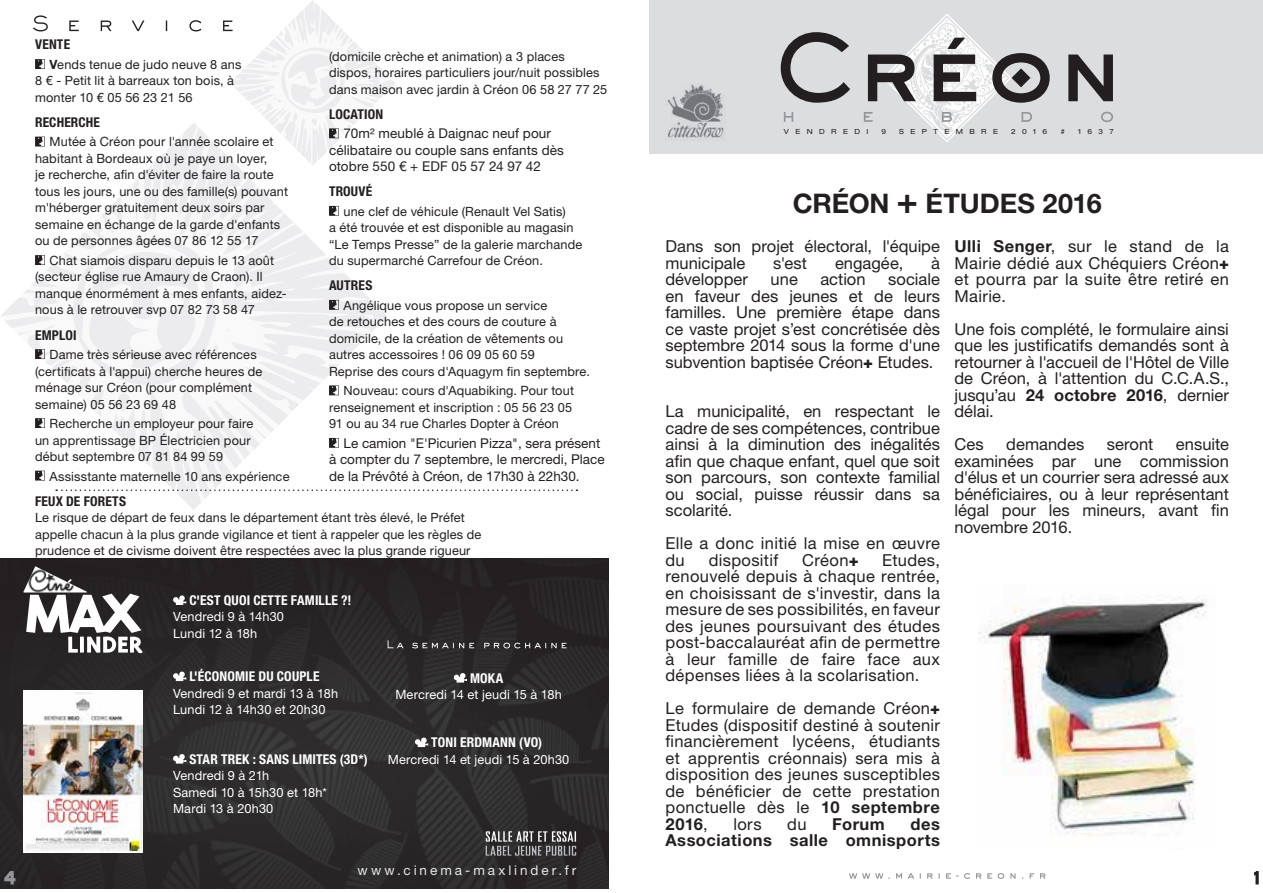
<style>
.page{position:relative;width:1263px;height:893px;background:#fff}
.page>*{position:absolute;margin:0;border:0;box-sizing:border-box;transform-origin:0 0}
.t1{font:700 27px "Helvetica Neue LT Std";letter-spacing:-.005em;color:#231f20}
.t2{font:16.5px/16.5px "Helvetica Neue LT Std";letter-spacing:.005em;color:#231f20;text-align:justify}
.t3{font:700 16.5px/16.5px "Helvetica Neue LT Std";letter-spacing:.03em;color:#231f20;text-align:right}
.t4{font:13.5px/16.5px "Helvetica Neue LT Std";color:#231f20}
.t5{font:700 condensed 13.5px "Helvetica Neue LT Std";letter-spacing:.01em;color:#fff}
.t6{font:700 condensed 13.5px "Helvetica Neue LT Std";letter-spacing:.01em;color:#231f20}
.t7{font:13.5px "Helvetica Neue LT Std";letter-spacing:.22em;color:#e6e7e9}
.t8{font:12.75px/16.5px "Helvetica Neue LT Std";letter-spacing:.01em;color:#231f20}
.t9{font:12.75px/16.5px "Helvetica Neue LT Std";letter-spacing:.01em;color:#fff}
.t10{font:expanded 7.05px "Helvetica Neue LT Std";letter-spacing:.91em;color:#231f20}
.s1{font-weight:700}
.s2{font-size:36px}
.s3{font-weight:900;font-stretch:condensed}
</style>
<div class="page">
<img style="left:0;top:559px;width:608px;height:330px">
<img style="left:23px;top:566px;width:118px;height:87px">
<svg style="left:1px;top:179px;width:373px;height:331px"></svg>
<div style="left:650px;top:0;width:613px;height:153px;background:#dcdddf"></div>
<svg style="left:173px;top:595px;width:13px;height:10px"></svg>
<svg style="left:173px;top:671px;width:13px;height:10px"></svg>
<svg style="left:173px;top:754px;width:13px;height:10px"></svg>
<svg style="left:454px;top:673px;width:13px;height:9px"></svg>
<svg style="left:415px;top:737px;width:13px;height:10px"></svg>
<svg style="left:1254px;top:871px;width:5px;height:13px"></svg>
<svg style="left:4px;top:871px;width:11px;height:13px"></svg>
<svg style="left:35px;top:255px;width:10px;height:10px"></svg>
<svg style="left:35px;top:349px;width:10px;height:10px"></svg>
<svg style="left:35px;top:418px;width:10px;height:10px"></svg>
<svg style="left:35px;top:471px;width:10px;height:10px"></svg>
<svg style="left:33px;top:0;width:362px;height:179px"></svg>
<svg style="left:329px;top:206px;width:10px;height:10px"></svg>
<svg style="left:329px;top:300px;width:10px;height:10px"></svg>
<svg style="left:329px;top:385px;width:10px;height:10px"></svg>
<svg style="left:329px;top:438px;width:10px;height:10px"></svg>
<svg style="left:486px;top:831px;width:90px;height:25px;background:#636162"></svg>
<img style="left:23px;top:691px;width:119px;height:162px">
<svg style="left:781px;top:14px;width:332px;height:128px"></svg>
<svg style="left:849px;top:873px;width:196px;height:6px"></svg>
<svg style="left:388px;top:640px;width:179px;height:8px"></svg>
<img style="left:668px;top:84px;width:56px;height:56px">
<img style="left:978px;top:597px;width:229px;height:239px">
<svg style="left:56px;top:489px;width:521px;height:2px"></svg>
<p class="t6" style="left:35px;top:36px;width:37px">VENTE</p>
<p class="t8" style="left:35px;top:56px;width:208px;text-indent:14px"><span class="s1">V</span>ends tenue de judo neuve 8 ans<br>8 € - Petit lit à barreaux ton bois, à monter 10 € 05 56 23 21 56</p>
<p class="t6" style="left:35px;top:114px;width:66px">RECHERCHE</p>
<p class="t8" style="left:35px;top:134px;width:255px;text-indent:14px">Mutée à Créon pour l'année scolaire et habitant à Bordeaux où je paye un loyer,<br>je recherche, afin d'éviter de faire la route tous les jours, une ou des famille(s) pouvant m'héberger gratuitement deux soirs par semaine en échange de la garde d'enfants ou de personnes âgées 07 86 12 55 17</p>
<p class="t8" style="left:35px;top:252px;width:253px;text-indent:14px">Chat siamois disparu depuis le 13 août (secteur église rue Amaury de Craon). Il manque énormément à mes enfants, aidez&shy;nous à le retrouver svp 07 82 73 58 47</p>
<p class="t6" style="left:35px;top:326px;width:43px">EMPLOI</p>
<p class="t8" style="left:35px;top:346px;width:229px;text-indent:14px">Dame très sérieuse avec références (certificats à l'appui) cherche heures de ménage sur Créon (pour complément semaine) 05 56 23 69 48</p>
<p class="t8" style="left:35px;top:415px;width:220px;text-indent:14px">Recherche un employeur pour faire un apprentissage BP Électricien pour début septembre 07 81 84 99 59</p>
<p class="t8" style="left:50px;top:468px;width:241px">Assisstante maternelle 10 ans expérience</p>
<p class="t8" style="left:329px;top:48px;width:280px">(domicile crèche et animation) a 3 places dispos, horaires particuliers jour/nuit possibles dans maison avec jardin à Créon 06 58 27 77 25</p>
<p class="t6" style="left:329px;top:106px;width:56px">LOCATION</p>
<p class="t4" style="left:329px;top:125px;width:236px;text-indent:14px">70m² meublé à Daignac neuf pour célibataire ou couple sans enfants dès otobre 550 € + EDF 05 57 24 97 42</p>
<p class="t6" style="left:329px;top:183px;width:45px">TROUVÉ</p>
<p class="t8" style="left:329px;top:203px;width:255px;text-indent:14px">une clef de véhicule (Renault Vel Satis)<br>a été trouvée et est disponible au magasin “Le Temps Presse” de la galerie marchande du supermarché Carrefour de Créon.</p>
<p class="t6" style="left:329px;top:277px;width:45px">AUTRES</p>
<p class="t8" style="left:329px;top:297px;width:262px;text-indent:14px">Angélique vous propose un service<br>de retouches et des cours de couture à domicile, de la création de vêtements ou autres accessoires ! 06 09 05 60 59<br>Reprise des cours d'Aquagym fin septembre.</p>
<p class="t8" style="left:329px;top:382px;width:246px;text-indent:14px">Nouveau: cours d'Aquabiking. Pour tout renseignement et inscription : 05 56 23 05<br>91 ou au 34 rue Charles Dopter à Créon</p>
<p class="t4" style="left:329px;top:435px;width:277px;text-indent:14px">Le camion "E'Picurien Pizza", sera présent à compter du 7 septembre, le mercredi, Place de la Prévôté à Créon, de 17h30 à 22h30.</p>
<p class="t6" style="left:35px;top:493px;width:93px">FEUX DE FORETS</p>
<p class="t8" style="left:35px;top:509px;width:448px">Le risque de départ de feux dans le département étant très élevé, le Préfet appelle chacun à la plus grande vigilance et tient à rappeler que les règles de prudence et de civisme doivent être respectées avec la plus grande rigueur</p>
<p class="t5" style="left:189px;top:592px;width:164px">C'EST QUOI CETTE FAMILLE ?!</p>
<p class="t9" style="left:173px;top:608px;width:112px">Vendredi 9 à 14h30<br>Lundi 12 à 18h</p>
<p class="t5" style="left:189px;top:668px;width:132px">L'ÉCONOMIE DU COUPLE</p>
<p class="t9" style="left:173px;top:685px;width:167px">Vendredi 9 et mardi 13 à 18h<br>Lundi 12 à 14h30 et 20h30</p>
<p class="t5" style="left:189px;top:751px;width:180px">STAR TREK : SANS LIMITES (3D*)</p>
<p class="t9" style="left:173px;top:767px;width:155px">Vendredi 9 à 21h<br>Samedi 10 à 15h30 et 18h*<br>Mardi 13 à 20h30</p>
<p class="t5" style="left:470px;top:670px;width:35px">MOKA</p>
<p class="t9" style="left:395px;top:686px;width:168px">Mercredi 14 et jeudi 15 à 18h</p>
<p class="t5" style="left:431px;top:734px;width:112px">TONI ERDMANN (VO)</p>
<p class="t9" style="left:388px;top:751px;width:183px">Mercredi 14 et jeudi 15 à 20h30</p>
<p class="t7" style="left:358px;top:862px;width:220px">www.cinema-maxlinder.fr</p>
<p class="t10" style="left:784px;top:127px;width:86px">VENDREDI</p>
<p class="t10" style="left:881px;top:127px;width:6px">9</p>
<p class="t10" style="left:899px;top:127px;width:92px">SEPTEMBRE</p>
<p class="t10" style="left:1011px;top:127px;width:38px">2016</p>
<p class="t10" style="left:1060px;top:127px;width:6px">#</p>
<p class="t10" style="left:1078px;top:127px;width:37px">1637</p>
<h1 class="t1" style="left:793px;top:187px;width:310px">CRÉON <span class="s2">+</span> ÉTUDES 2016</h1>
<p class="t2" style="left:665px;top:238px;width:276px">Dans son projet électoral, l'équipe municipale</p>
<p class="t2" style="left:954px;top:238px;width:276px"><span class="s1">Ulli Senger</span>, sur le stand de la Mairie dédié aux Chéquiers Créon<span class="s3">+ </span>et pourra par la suite être retiré en Mairie.</p>
<p class="t2" style="left:954px;top:320px;width:276px">Une fois complété, le formulaire ainsi que les justificatifs demandés sont à retourner à l'accueil de l'Hôtel de Ville de Créon, à l'attention du C.C.A.S., jusqu’au <span class="s1">24 octobre 2016</span>, dernier délai.</p>
<p class="t2" style="left:954px;top:436px;width:31px">Ces</p>
<p class="t2" style="left:1006px;top:436px;width:80px">demandes</p>
<p class="t2" style="left:1107px;top:436px;width:48px">seront</p>
<p class="t2" style="left:773px;top:254px;width:36px">s'est</p>
<p class="t2" style="left:835px;top:254px;width:70px">engagée,</p>
<p class="t2" style="left:931px;top:254px;width:10px">à</p>
<p class="t2" style="left:665px;top:271px;width:84px">développer</p>
<p class="t2" style="left:771px;top:271px;width:29px">une</p>
<p class="t2" style="left:820px;top:271px;width:47px">action</p>
<p class="t2" style="left:665px;top:271px;width:276px;text-indent:223px">sociale en faveur des jeunes et de leurs familles. Une première étape dans ce vaste projet s’est concrétisée dès septembre 2014 sous la forme d'une subvention baptisée Créon<span class="s3">+</span> Etudes.</p>
<p class="t2" style="left:665px;top:403px;width:276px">La municipalité, en respectant le cadre de ses compétences, contribue ainsi à la diminution des inégalités afin que chaque enfant, quel que soit son parcours, son contexte familial ou social, puisse réussir dans sa scolarité.</p>
<p class="t2" style="left:665px;top:535px;width:276px">Elle a donc initié la mise en œuvre du</p>
<p class="t2" style="left:954px;top:436px;width:276px;text-indent:221px">ensuite examinées par une commission d'élus et un courrier sera adressé aux bénéficiaires, ou à leur représentant légal pour les mineurs, avant fin novembre 2016.</p>
<p class="t2" style="left:709px;top:551px;width:71px">dispositif</p>
<p class="t2" style="left:802px;top:551px;width:58px">Créon<span class="s3">+</span></p>
<p class="t2" style="left:665px;top:551px;width:276px;text-indent:217px">Etudes, renouvelé depuis à chaque rentrée, en choisissant de s'investir, dans la mesure de ses possibilités, en faveur des jeunes poursuivant des études post-baccalauréat afin de permettre à leur famille de faire face aux dépenses liées à la scolarisation.</p>
<p class="t2" style="left:665px;top:700px;width:276px">Le formulaire de demande Créon<span class="s3">+ </span>Etudes (dispositif destiné à soutenir financièrement lycéens, étudiants et apprentis créonnais) sera mis à disposition des jeunes susceptibles de bénéficier de cette prestation ponctuelle dès le <span class="s1">10 septembre 2016</span>,</p>
<p class="t3" style="left:665px;top:815px;width:276px">des<br>Associations salle omnisports</p>
<p class="t2" style="left:733px;top:815px;width:30px">lors</p>
<p class="t2" style="left:787px;top:815px;width:21px">du</p>
<p class="t3" style="left:832px;top:815px;width:54px">Forum</p>
</div>
